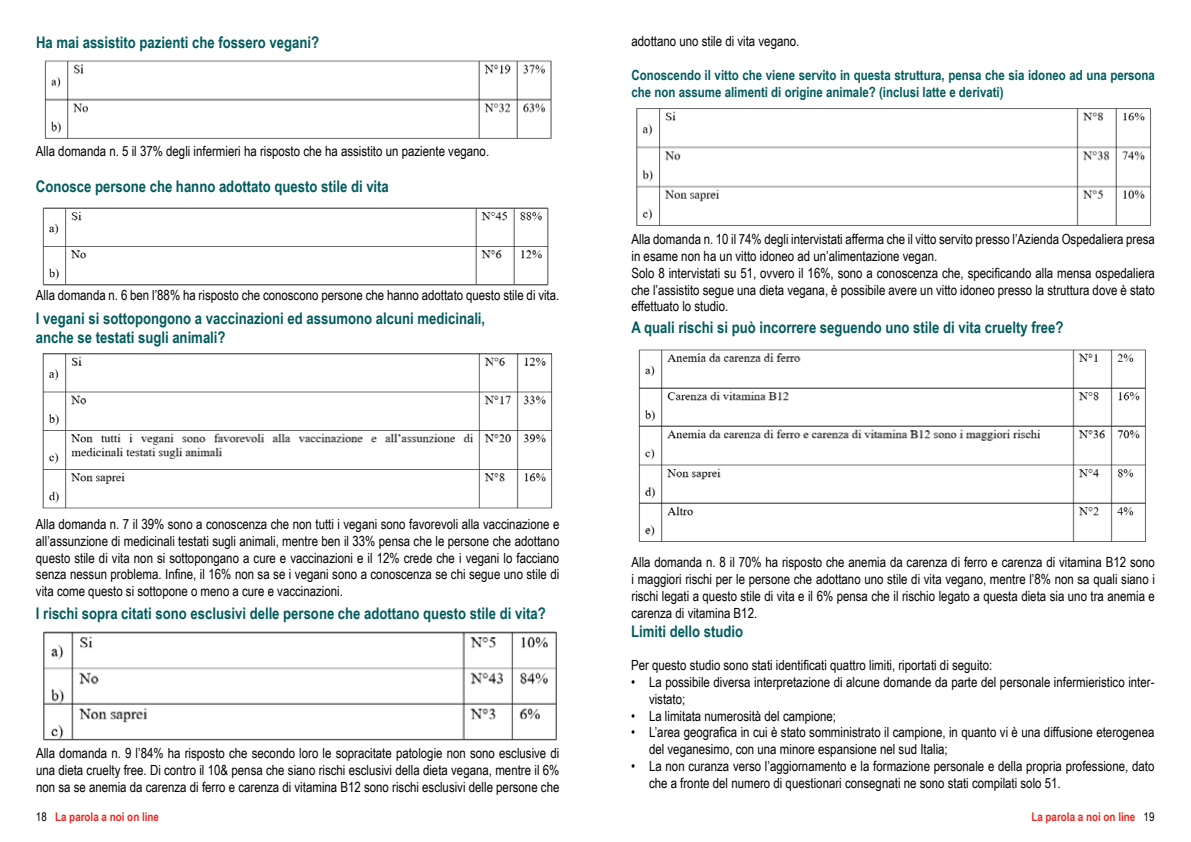
<style>
.page{position:relative;width:1191px;height:842px;background:#fff}
.page>*{position:absolute;margin:0;border:0;box-sizing:border-box;transform-origin:0 0}
.t1{font:700 16px/19.2px "Arial Narrow";color:#005b5d}
.t2{font:14px/16.8px "Arial Narrow";color:#020203}
.t3{font:700 14px/16.8px "Arial Narrow";color:#005b5d}
.t4{font:700 12px "Arial Narrow";color:#e62a22}
.s1{font-weight:400;color:#000}
.s2{font-weight:400;color:#020203}
</style>
<div class="page">
<img style="left:44px;top:60px;width:508px;height:79px">
<img style="left:42px;top:207px;width:507px;height:79px">
<img style="left:42px;top:353px;width:511px;height:156px">
<img style="left:43px;top:631px;width:514px;height:110px">
<img style="left:636px;top:108px;width:516px;height:118px">
<img style="left:638px;top:349px;width:508px;height:193px">
<p class="t1" style="left:36px;top:32px;width:284px">Ha mai assistito pazienti che fossero vegani?</p>
<p class="t2" style="left:36px;top:142px;width:455px">Alla domanda n. 5 il 37% degli infermieri ha risposto che ha assistito un paziente vegano.</p>
<p class="t1" style="left:36px;top:176px;width:354px">Conosce persone che hanno adottato questo stile di vita</p>
<p class="t2" style="left:36px;top:286px;width:525px">Alla domanda n. 6 ben l’88% ha risposto che conoscono persone che hanno adottato questo stile di vita.</p>
<p class="t1" style="left:36px;top:308px;width:451px">I vegani si sottopongono a vaccinazioni ed assumono alcuni medicinali, anche se testati sugli animali?</p>
<p class="t2" style="left:36px;top:515px;width:525px;text-align:justify">Alla domanda n. 7 il 39% sono a conoscenza che non tutti i vegani sono favorevoli alla vaccinazione e all’assunzione di medicinali testati sugli animali, mentre ben il 33% pensa che le persone che adottano questo stile di vita non si sottopongano a cure e vaccinazioni e il 12% crede che i vegani lo facciano senza nessun problema. Infine, il 16% non sa se i vegani sono a conoscenza se chi segue uno stile di vita come questo si sottopone o meno a cure e vaccinazioni.</p>
<p class="t1" style="left:36px;top:603px;width:511px">I rischi sopra citati sono esclusivi delle persone che adottano questo stile di vita?</p>
<p class="t2" style="left:36px;top:744px;width:525px;text-align:justify">Alla domanda n. 9 l’84% ha risposto che secondo loro le sopracitate patologie non sono esclusive di una dieta cruelty free. Di contro il 10&amp; pensa che siano rischi esclusivi della dieta vegana, mentre il 6% non sa se anemia da carenza di ferro e carenza di vitamina B12 sono rischi esclusivi delle persone che</p>
<p class="t2" style="left:631px;top:32px;width:169px">adottano uno stile di vita vegano.</p>
<p class="t3" style="left:631px;top:66px;width:525px">Conoscendo il vitto che viene servito in questa struttura, pensa che sia idoneo ad una persona che non assume alimenti di origine animale? (inclusi latte e derivati)</p>
<p class="t2" style="left:631px;top:230px;width:525px">Alla domanda n. 10 il 74% degli intervistati afferma che il vitto servito presso l’Azienda Ospedaliera presa in esame non ha un vitto idoneo ad un’alimentazione vegan.<br>Solo 8 intervistati su 51, ovvero il 16%, sono a conoscenza che, specificando alla mensa ospedaliera che l’assistito segue una dieta vegana, è possibile avere un vitto idoneo presso la struttura dove è stato effettuato lo studio.</p>
<p class="t1" style="left:631px;top:317px;width:433px">A quali rischi si può incorrere seguendo uno stile di vita cruelty free?</p>
<p class="t2" style="left:631px;top:553px;width:525px;text-align:justify">Alla domanda n. 8 il 70% ha risposto che anemia da carenza di ferro e carenza di vitamina B12 sono i maggiori rischi per le persone che adottano uno stile di vita vegano, mentre l’8% non sa quali siano i rischi legati a questo stile di vita e il 6% pensa che il rischio legato a questa dieta sia uno tra anemia e carenza di vitamina B12.</p>
<p class="t1" style="left:631px;top:620px;width:114px">Limiti dello studio</p>
<p class="t2" style="left:631px;top:656px;width:363px">Per questo studio sono stati identificati quattro limiti, riportati di seguito:</p>
<p class="t2" style="left:649px;top:673px;width:507px;text-indent:-18px">• La possibile diversa interpretazione di alcune domande da parte del personale infermieristico inter&shy;vistato;</p>
<p class="t2" style="left:631px;top:707px;width:206px">• La limitata numerosità del campione;</p>
<p class="t2" style="left:649px;top:723px;width:507px;text-indent:-18px">• L’area geografica in cui è stato somministrato il campione, in quanto vi è una diffusione eterogenea del veganesimo, con una minore espansione nel sud Italia;</p>
<p class="t2" style="left:649px;top:757px;width:507px;text-indent:-18px">• La non curanza verso l’aggiornamento e la formazione personale e della propria professione, dato che a fronte del numero di questionari consegnati ne sono stati compilati solo 51.</p>
<p class="t4" style="left:36px;top:807px;width:125px"><span class="s1">18</span> La parola a noi on line</p>
<p class="t4" style="left:1031px;top:807px;width:125px">La parola a noi on line <span class="s2">19</span></p>
</div>
